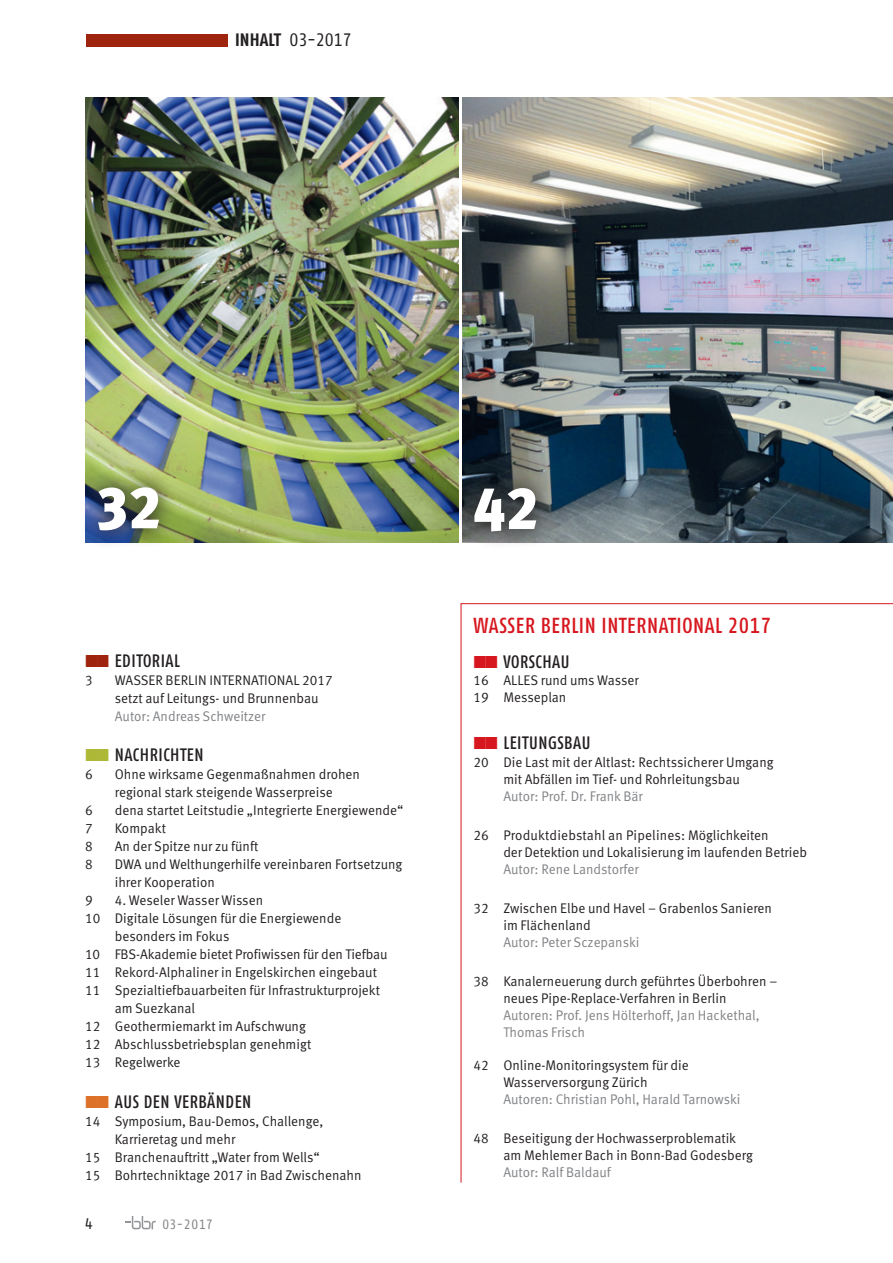
<style>
.page{position:relative;width:893px;height:1263px;background:#fff}
.page>*{position:absolute;margin:0;border:0;box-sizing:border-box;transform-origin:0 0}
.t1{font:900 59.55px "Meta OT";color:#fff;scale:.96 1}
.t2{font:500 condensed 21.75px "Fago OT";letter-spacing:.03em;color:#d7171f;scale:.96 1}
.t3{font:500 condensed 18px "Fago OT";letter-spacing:.03em;color:#231f20;scale:.96 1}
.t4{font:condensed 18px "Fago OT";color:#231f20}
.t5{font:condensed 15.3px "Fago OT";color:#231f20}
.t6{font:13.95px/17.2px "Meta OT Norm";color:#231f20;scale:.96 1}
.t7{font:13.95px/17.2px "Meta OT Norm";color:#808285;scale:.96 1}
.t8{font:condensed 13.5px "Fago OT";letter-spacing:.05em;color:#808285}
.s1{font-weight:700}
</style>
<div class="page">
<div style="left:86px;top:34px;width:141px;height:12px;background:#9e240d"></div>
<svg style="left:125px;top:1216px;width:31px;height:13px"></svg>
<img style="left:463px;top:98px;width:430px;height:444px">
<img style="left:85px;top:98px;width:374px;height:444px">
<svg style="left:460px;top:603px;width:433px;height:580px"></svg>
<svg style="left:456px;top:470px;width:97px;height:73px"></svg>
<img style="left:85px;top:470px;width:91px;height:73px">
<svg style="left:474px;top:656px;width:23px;height:12px"></svg>
<svg style="left:474px;top:737px;width:23px;height:12px"></svg>
<p class="t4" style="left:235px;top:29px;width:118px"><span class="s1">Inhalt</span> 03-2017</p>
<h1 class="t1" style="left:96px;top:471px;width:69px">32</h1>
<h1 class="t1" style="left:473px;top:472px;width:69px">42</h1>
<p class="t3" style="left:115px;top:650px;width:70px">EDITORIAL</p>
<p class="t6" style="left:85px;top:672px;width:9px">3</p>
<p class="t6" style="left:115px;top:672px;width:228px;line-height:18px">WASSER BERLIN INTERNATIONAL 2017 setzt auf Leitungs- und Brunnenbau</p>
<p class="t7" style="left:115px;top:708px;width:159px">Autor: Andreas Schweitzer</p>
<p class="t3" style="left:115px;top:744px;width:94px">NACHRICHTEN</p>
<p class="t6" style="left:85px;top:766px;width:9px">6</p>
<p class="t6" style="left:115px;top:765px;width:257px;line-height:18px">Ohne wirksame Gegenmaßnahmen drohen regional stark steigende Wasserpreise</p>
<p class="t6" style="left:85px;top:802px;width:9px">6</p>
<p class="t6" style="left:115px;top:802px;width:302px">dena startet Leitstudie „Integrierte Energiewende“</p>
<p class="t6" style="left:85px;top:820px;width:9px">7</p>
<p class="t6" style="left:115px;top:820px;width:55px">Kompakt</p>
<p class="t6" style="left:85px;top:838px;width:9px">8</p>
<p class="t6" style="left:115px;top:838px;width:151px">An der Spitze nur zu fünft</p>
<p class="t6" style="left:85px;top:856px;width:9px">8</p>
<p class="t6" style="left:115px;top:855px;width:301px;line-height:18px">DWA und Welthungerhilfe vereinbaren Fortsetzung ihrer Kooperation</p>
<p class="t6" style="left:85px;top:892px;width:9px">9</p>
<p class="t6" style="left:115px;top:892px;width:156px">4. Weseler Wasser Wissen</p>
<p class="t6" style="left:85px;top:910px;width:268px">10 Digitale Lösungen für die Energiewende</p>
<p class="t6" style="left:115px;top:928px;width:121px">besonders im Fokus</p>
<p class="t6" style="left:85px;top:946px;width:317px">10 FBS-Akademie bietet Profiwissen für den Tiefbau</p>
<p class="t6" style="left:85px;top:964px;width:306px">11 Rekord-Alphaliner in Engelskirchen eingebaut</p>
<p class="t6" style="left:85px;top:982px;width:309px">11 Spezialtiefbauarbeiten für Infrastrukturprojekt</p>
<p class="t6" style="left:115px;top:1000px;width:85px">am Suezkanal</p>
<p class="t6" style="left:85px;top:1018px;width:232px">12 Geothermiemarkt im Aufschwung</p>
<p class="t6" style="left:85px;top:1036px;width:237px">12 Abschlussbetriebsplan genehmigt</p>
<p class="t6" style="left:85px;top:1054px;width:101px">13 Regelwerke</p>
<p class="t3" style="left:115px;top:1091px;width:144px">AUS DEN VERBÄNDEN</p>
<p class="t6" style="left:85px;top:1113px;width:250px">14 Symposium, Bau-Demos, Challenge,</p>
<p class="t6" style="left:115px;top:1131px;width:127px">Karrieretag und mehr</p>
<p class="t6" style="left:85px;top:1149px;width:246px">15 Branchenauftritt „Water from Wells“</p>
<p class="t6" style="left:85px;top:1167px;width:290px">15 Bohrtechniktage 2017 in Bad Zwischenahn</p>
<p class="t5" style="left:85px;top:1215px;width:9px">4</p>
<p class="t8" style="left:162px;top:1216px;width:52px">03-2017</p>
<h2 class="t2" style="left:474px;top:613px;width:312px">WASSER BERLIN INTERNATIONAL 2017</h2>
<p class="t3" style="left:503px;top:651px;width:71px">VORSCHAU</p>
<p class="t6" style="left:474px;top:672px;width:174px">16 ALLES rund ums Wasser<br>19 Messeplan</p>
<p class="t3" style="left:503px;top:732px;width:92px">LEITUNGSBAU</p>
<p class="t6" style="left:474px;top:753px;width:314px;text-align:center">20 Die Last mit der Altlast: Rechtssicherer Umgang mit Abfällen im Tief- und Rohrleitungsbau</p>
<p class="t7" style="left:503px;top:788px;width:147px">Autor: Prof. Dr. Frank Bär</p>
<p class="t6" style="left:503px;top:826px;width:318px;text-indent:-30px">26 Produktdiebstahl an Pipelines: Möglichkeiten<br>der Detektion und Lokalisierung im laufenden Betrieb</p>
<p class="t7" style="left:503px;top:861px;width:143px">Autor: Rene Landstorfer</p>
<p class="t6" style="left:503px;top:899px;width:281px;text-indent:-30px">32 Zwischen Elbe und Havel – Grabenlos Sanieren im Flächenland</p>
<p class="t7" style="left:503px;top:934px;width:143px">Autor: Peter Sczepanski</p>
<p class="t6" style="left:503px;top:972px;width:287px;text-indent:-30px">38 Kanalerneuerung durch geführtes Überbohren – neues Pipe-Replace-Verfahren in Berlin</p>
<p class="t7" style="left:503px;top:1007px;width:269px">Autoren: Prof. Jens Hölterhoff, Jan Hackethal,<br>Thomas Frisch</p>
<p class="t6" style="left:503px;top:1056px;width:195px;text-indent:-30px">42 Online-Monitoringsystem für die<br>Wasserversorgung Zürich</p>
<p class="t7" style="left:503px;top:1091px;width:249px">Autoren: Christian Pohl, Harald Tarnowski</p>
<p class="t6" style="left:503px;top:1129px;width:261px;text-indent:-30px">48 Beseitigung der Hochwasserproblematik am Mehlemer Bach in Bonn-Bad Godesberg</p>
<p class="t7" style="left:503px;top:1164px;width:114px">Autor: Ralf Baldauf</p>
</div>
